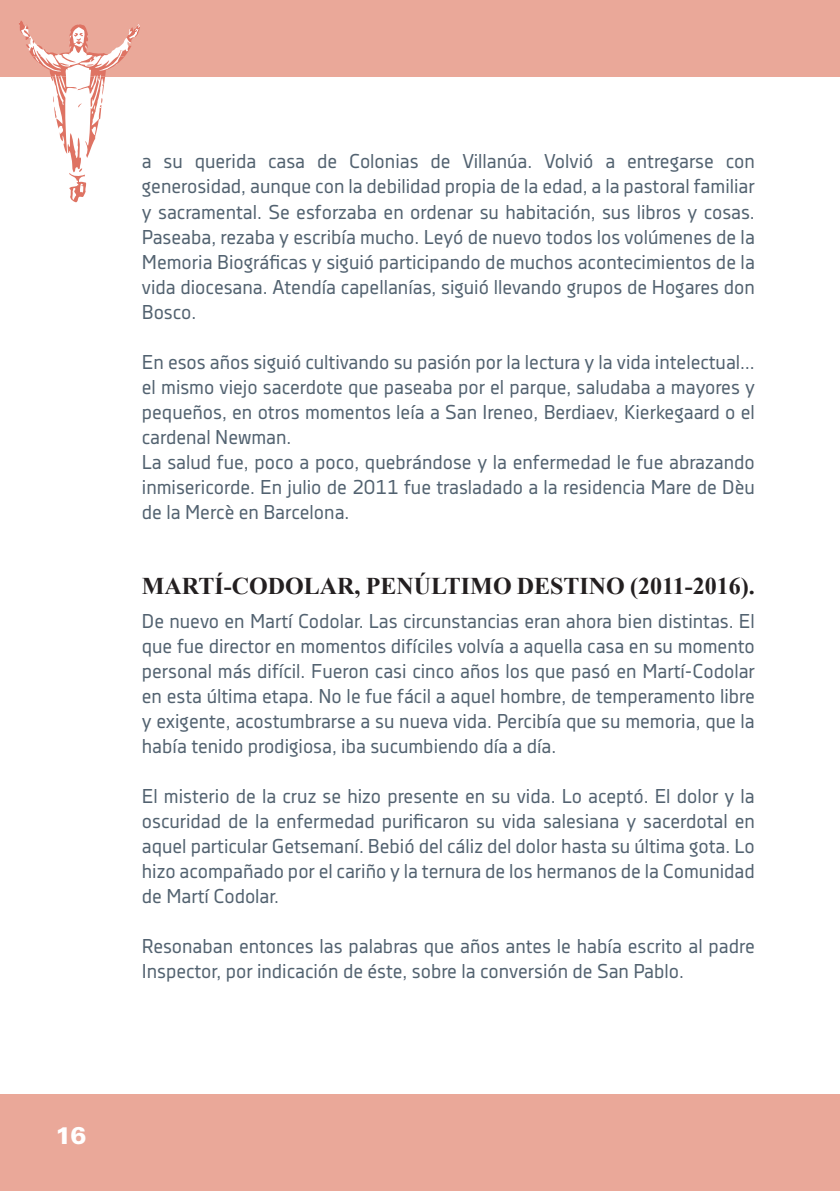
<style>
.page{position:relative;width:840px;height:1191px;background:#fff}
.page>*{position:absolute;margin:0;border:0;box-sizing:border-box;transform-origin:0 0}
.t1{font:700 24px "Times New Roman";color:#231f20}
.t2{font:900 24px "Univers LT Std";color:#fff}
.t3{font:20px/25px "Decima Nova Pro";color:#526270;text-align:justify}
</style>
<div class="page">
<div style="left:0;top:0;width:839px;height:76px;background:#eaa899"></div>
<div style="left:0;top:1094px;width:839px;height:97px;background:#eaa899"></div>
<svg style="left:19px;top:21px;width:121px;height:182px"></svg>
<p class="t3" style="left:142px;top:149px;width:614px">a su querida casa de Colonias de Villanúa. Volvió a entregarse con generosidad, aunque con la debilidad propia de la edad, a la pastoral familiar y sacramental. Se esforzaba en ordenar su habitación, sus libros y cosas.<br>Paseaba, rezaba y escribía mucho. Leyó de nuevo todos los volúmenes de la Memoria Biográficas y siguió participando de muchos acontecimientos de la vida diocesana. Atendía capellanías, siguió llevando grupos de Hogares don Bosco.</p>
<p class="t3" style="left:142px;top:349px;width:614px;text-align:left">En esos años siguió cultivando su pasión por la lectura y la vida intelectual… el mismo viejo sacerdote que paseaba por el parque, saludaba a mayores y pequeños, en otros momentos leía a San Ireneo, Berdiaev, Kierkegaard o el cardenal Newman.<br>La salud fue, poco a poco, quebrándose y la enfermedad le fue abrazando inmisericorde. En julio de 2011 fue trasladado a la residencia Mare de Dèu de la Mercè en Barcelona.</p>
<p class="t1" style="left:142px;top:569px;width:614px">MARTÍ-CODOLAR, PENÚLTIMO DESTINO (2011-2016).</p>
<p class="t3" style="left:142px;top:608px;width:614px">De nuevo en Martí Codolar. Las circunstancias eran ahora bien distintas. El que fue director en momentos difíciles volvía a aquella casa en su momento personal más difícil. Fueron casi cinco años los que pasó en Martí-Codolar en esta última etapa. No le fue fácil a aquel hombre, de temperamento libre y exigente, acostumbrarse a su nueva vida. Percibía que su memoria, que la había tenido prodigiosa, iba sucumbiendo día a día.</p>
<p class="t3" style="left:142px;top:783px;width:614px">El misterio de la cruz se hizo presente en su vida. Lo aceptó. El dolor y la oscuridad de la enfermedad purificaron su vida salesiana y sacerdotal en aquel particular Getsemaní. Bebió del cáliz del dolor hasta su última gota. Lo hizo acompañado por el cariño y la ternura de los hermanos de la Comunidad de Martí Codolar.</p>
<p class="t3" style="left:142px;top:933px;width:614px">Resonaban entonces las palabras que años antes le había escrito al padre<br>Inspector, por indicación de éste, sobre la conversión de San Pablo.</p>
<p class="t2" style="left:55px;top:1120px;width:32px">16</p>
</div>
